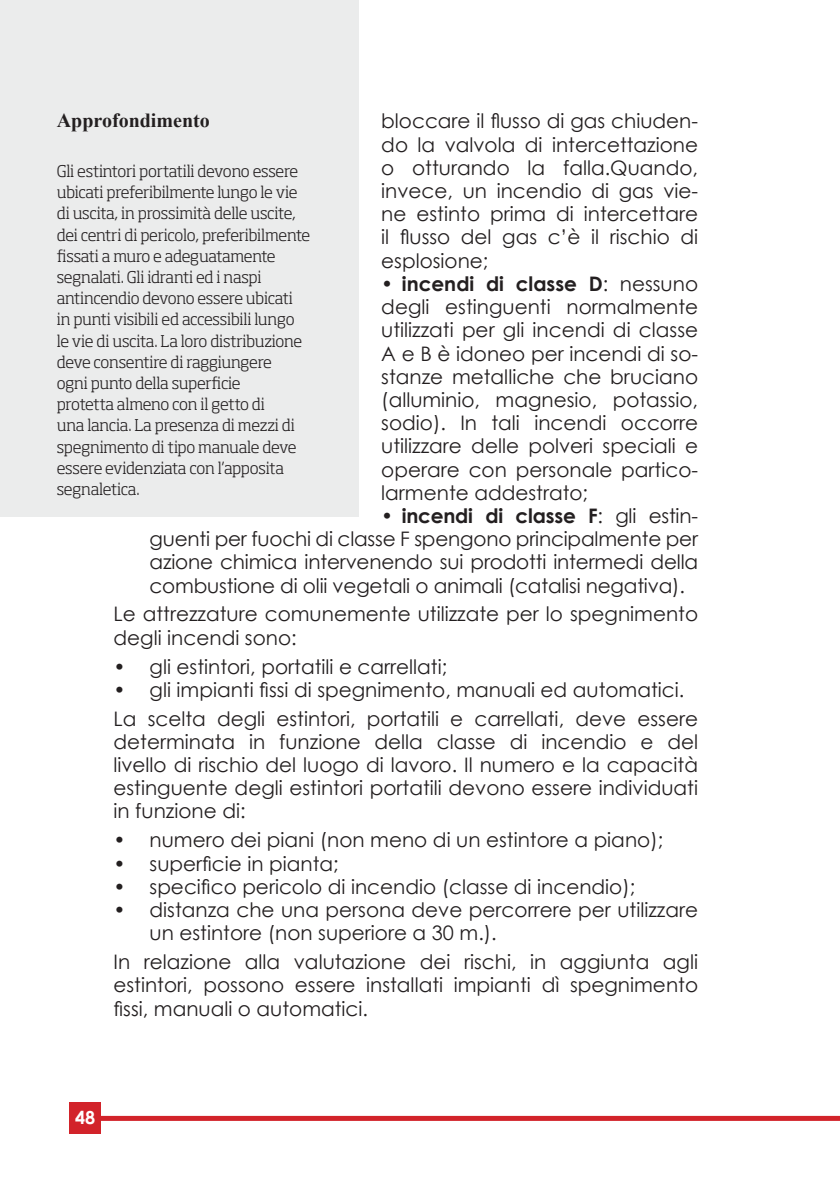
<style>
.page{position:relative;width:840px;height:1191px;background:#fff}
.page>*{position:absolute;margin:0;border:0;box-sizing:border-box;transform-origin:0 0}
.t1{font:20px/23.2px "Century Gothic";color:#231f20;text-align:justify}
.t2{font:700 20px "Times New Roman";color:#231f20}
.t3{font:700 18px "Century Gothic";color:#fff}
.t4{font:300 16px/21.2px "Soho Std";letter-spacing:-.015em;color:#231f20}
.s1{font-weight:700}
</style>
<div class="page">
<div style="left:76px;top:1115px;width:763px;height:5px;background:#d2232a"></div>
<div style="left:69px;top:1101px;width:32px;height:32px;background:#d2232a"></div>
<div style="left:0;top:0;width:358px;height:516px;background:#ebecec"></div>
<p class="t1" style="left:381px;top:109px;width:318px">bloccare il flusso di gas chiuden&shy;do la valvola di intercettazione o otturando la falla.Quando, invece, un incendio di gas vie&shy;ne estinto prima di intercettare il flusso del gas c’è il rischio di esplosione;</p>
<p class="t1" style="left:381px;top:272px;width:318px"><span class="s1">• incendi di classe D</span>: nessuno degli estinguenti normalmente utilizzati per gli incendi di classe A e B è idoneo per incendi di so&shy;stanze metalliche che bruciano (alluminio, magnesio, potassio, sodio). In tali incendi occorre utilizzare delle polveri speciali e operare con personale partico&shy;larmente addestrato;</p>
<p class="t1" style="left:149px;top:504px;width:549px;text-indent:231px"><span class="s1">• incendi di classe F</span>: gli estin&shy;guenti per fuochi di classe F spengono principalmente per azione chimica intervenendo sui prodotti intermedi della combustione di olii vegetali o animali (catalisi negativa).</p>
<p class="t1" style="left:113px;top:602px;width:585px">Le attrezzature comunemente utilizzate per lo spegnimento degli incendi sono:</p>
<p class="t1" style="left:113px;top:654px;width:335px">• gli estintori, portatili e carrellati;</p>
<p class="t1" style="left:113px;top:675px;width:585px;line-height:28.8px">• gli impianti fissi di spegnimento, manuali ed automatici.<br>La scelta degli estintori, portatili e carrellati, deve essere</p>
<p class="t1" style="left:113px;top:729px;width:585px">determinata in funzione della classe di incendio e del livello di rischio del luogo di lavoro. Il numero e la capacità estinguente degli estintori portatili devono essere individuati in funzione di:</p>
<p class="t1" style="left:113px;top:828px;width:551px">• numero dei piani (non meno di un estintore a piano);</p>
<p class="t1" style="left:113px;top:851px;width:227px">• superficie in pianta;</p>
<p class="t1" style="left:113px;top:874px;width:523px">• specifico pericolo di incendio (classe di incendio);</p>
<p class="t1" style="left:149px;top:897px;width:549px;text-indent:-36px">• distanza che una persona deve percorrere per utilizzare un estintore (non superiore a 30 m.).</p>
<p class="t1" style="left:113px;top:949px;width:585px">In relazione alla valutazione dei rischi, in aggiunta agli estintori, possono essere installati impianti dì spegnimento fissi, manuali o automatici.</p>
<p class="t2" style="left:57px;top:106px;width:154px">Approfondimento</p>
<p class="t4" style="left:57px;top:160px;width:255px">Gli estintori portatili devono essere ubicati preferibilmente lungo le vie di uscita, in prossimità delle uscite, dei centri di pericolo, preferibilmente fissati a muro e adeguatamente segnalati. Gli idranti ed i naspi antincendio devono essere ubicati in punti visibili ed accessibili lungo le vie di uscita. La loro distribuzione deve consentire di raggiungere<br>ogni punto della superficie<br>protetta almeno con il getto di<br>una lancia. La presenza di mezzi di spegnimento di tipo manuale deve essere evidenziata con l’apposita segnaletica.</p>
<p class="t3" style="left:75px;top:1103px;width:22px">48</p>
</div>
